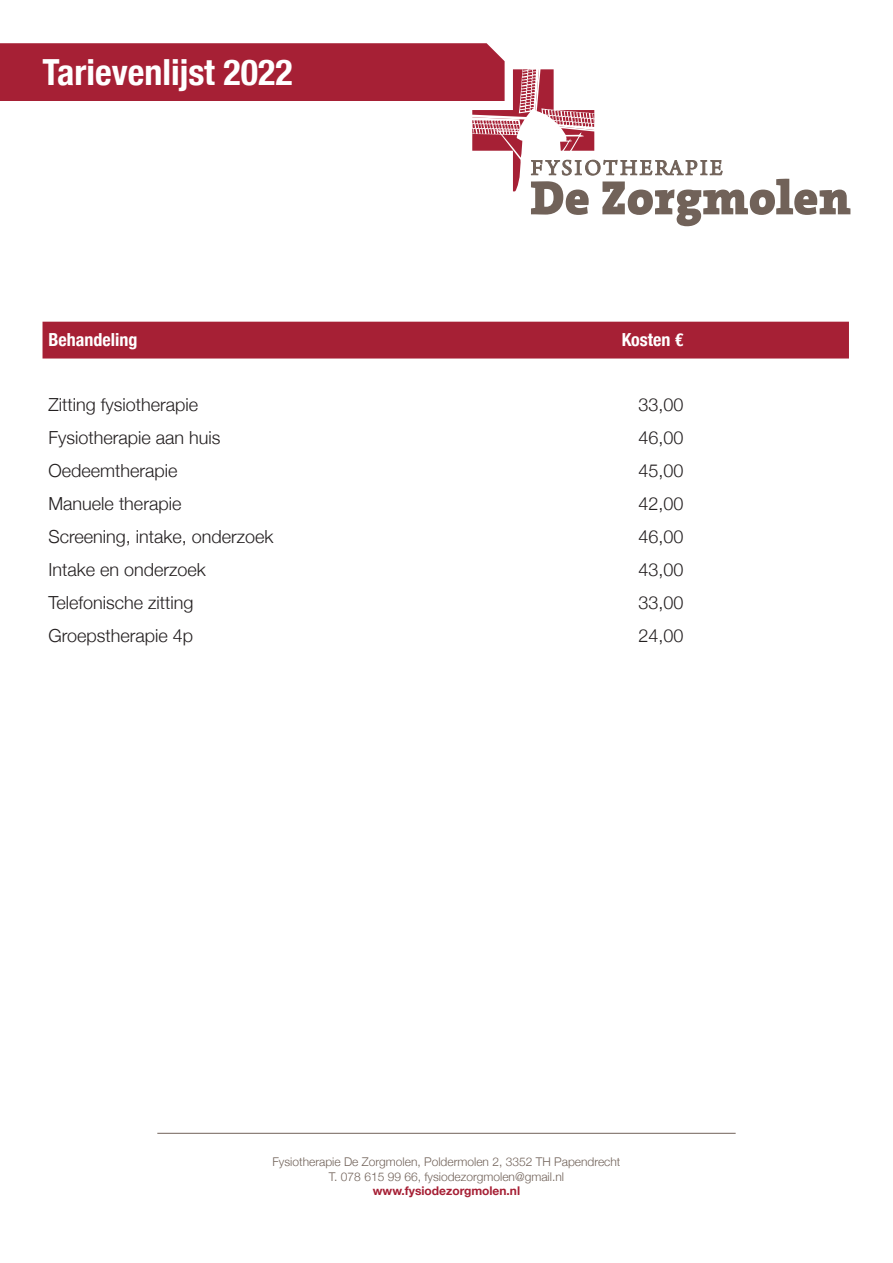
<style>
.page{position:relative;width:893px;height:1263px;background:#fff}
.page>*{position:absolute;margin:0;border:0;box-sizing:border-box;transform-origin:0 0}
.t1{font:700 condensed 36px "Helvetica Neue";color:#fff}
.t2{font:300 18px "Helvetica Neue";color:#231f20}
.t3{font:700 condensed 18px "Helvetica Neue";color:#fff}
.t4{font:300 12px "Helvetica Neue";color:#716259}
.t5{font:700 12px "Helvetica Neue";color:#a62035}
</style>
<div class="page">
<svg style="left:0;top:43px;width:850px;height:183px"></svg>
<div style="left:43px;top:322px;width:806px;height:36px;background:#a62035"></div>
<hr style="left:157px;top:1133px;width:579px;height:1px;background:#716259">
<p class="t1" style="left:43px;top:42px;width:252px">Tarievenlijst 2022</p>
<p class="t3" style="left:49px;top:324px;width:90px">Behandeling</p>
<p class="t3" style="left:622px;top:324px;width:63px">Kosten €</p>
<p class="t2" style="left:49px;top:390px;width:151px">Zitting fysiotherapie</p>
<p class="t2" style="left:49px;top:423px;width:174px">Fysiotherapie aan huis</p>
<p class="t2" style="left:49px;top:456px;width:131px">Oedeemtherapie</p>
<p class="t2" style="left:49px;top:489px;width:134px">Manuele therapie</p>
<p class="t2" style="left:49px;top:522px;width:227px">Screening, intake, onderzoek</p>
<p class="t2" style="left:49px;top:555px;width:159px">Intake en onderzoek</p>
<p class="t2" style="left:49px;top:588px;width:147px">Telefonische zitting</p>
<p class="t2" style="left:49px;top:621px;width:146px">Groepstherapie 4p</p>
<p class="t2" style="left:638px;top:390px;width:47px">33,00</p>
<p class="t2" style="left:638px;top:423px;width:47px">46,00</p>
<p class="t2" style="left:638px;top:456px;width:47px">45,00</p>
<p class="t2" style="left:638px;top:489px;width:47px">42,00</p>
<p class="t2" style="left:638px;top:522px;width:47px">46,00</p>
<p class="t2" style="left:638px;top:555px;width:47px">43,00</p>
<p class="t2" style="left:638px;top:588px;width:47px">33,00</p>
<p class="t2" style="left:638px;top:621px;width:47px">24,00</p>
<p class="t4" style="left:273px;top:1152px;width:349px">Fysiotherapie De Zorgmolen, Poldermolen 2, 3352 TH Papendrecht</p>
<p class="t4" style="left:329px;top:1166px;width:237px">T. 078 615 99 66, fysiodezorgmolen@gmail.nl</p>
<p class="t5" style="left:373px;top:1181px;width:149px">www.fysiodezorgmolen.nl</p>
</div>
